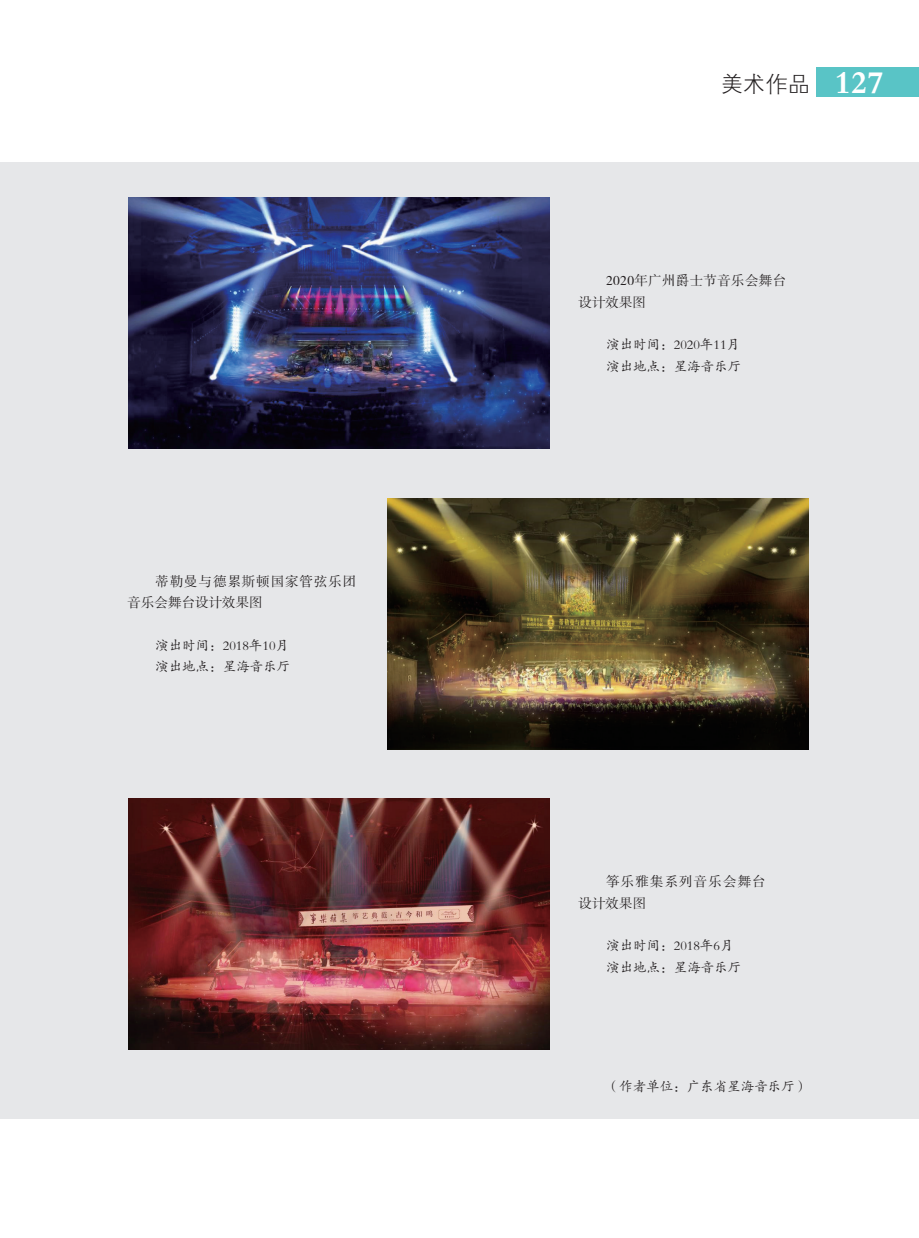
<style>
.page{position:relative;width:919px;height:1238px;background:#fff}
.page>*{position:absolute;margin:0;border:0;box-sizing:border-box;transform-origin:0 0}
.t1{font:22.5px "FZXH1 K GBK1 0";color:#231f20}
.t2{font:13.5px/21.3px "FZKTK GBK1 0";color:#231f20}
.t3{font:13.5px/21.3px "FZSSK GBK1 0";letter-spacing:.07em;color:#231f20}
.t4{font:13.5px/21.3px "FZSSK GBK1 0";letter-spacing:.025em;color:#231f20}
.t5{font:13.5px/21.3px "FZSSK GBK1 0";letter-spacing:.08em;color:#231f20}
.s1{font-family:"FZDBSK GBK1 0";font-size:33px;color:#fff}
</style>
<div class="page">
<div style="left:816px;top:68px;width:102px;height:29px;background:#59c4c6"></div>
<div style="left:0;top:162px;width:918px;height:956px;background:#e6e7e9"></div>
<img style="left:128px;top:198px;width:421px;height:250px">
<img style="left:387px;top:498px;width:421px;height:251px">
<img style="left:128px;top:798px;width:421px;height:251px">
<p class="t3" style="left:128px;top:571px;width:230px;text-indent:28px">蒂勒曼与德累斯顿国家管弦乐团音乐会舞台设计效果图</p>
<p class="t2" style="left:155px;top:635px;width:136px">演出时间：2018年10月演出地点：星海音乐厅</p>
<h1 class="t1" style="left:720px;top:71px;width:165px">美术作品 <span class="s1">127</span></h1>
<p class="t4" style="left:578px;top:271px;width:209px;text-indent:28px">2020年广州爵士节音乐会舞台设计效果图</p>
<p class="t2" style="left:606px;top:334px;width:136px">演出时间：2020年11月演出地点：星海音乐厅</p>
<p class="t5" style="left:578px;top:871px;width:189px;text-indent:28px">筝乐雅集系列音乐会舞台设计效果图</p>
<p class="t2" style="left:606px;top:935px;width:136px">演出时间：2018年6月演出地点：星海音乐厅</p>
<p class="t2" style="left:605px;top:1075px;width:204px">（作者单位：广东省星海音乐厅）</p>
</div>
